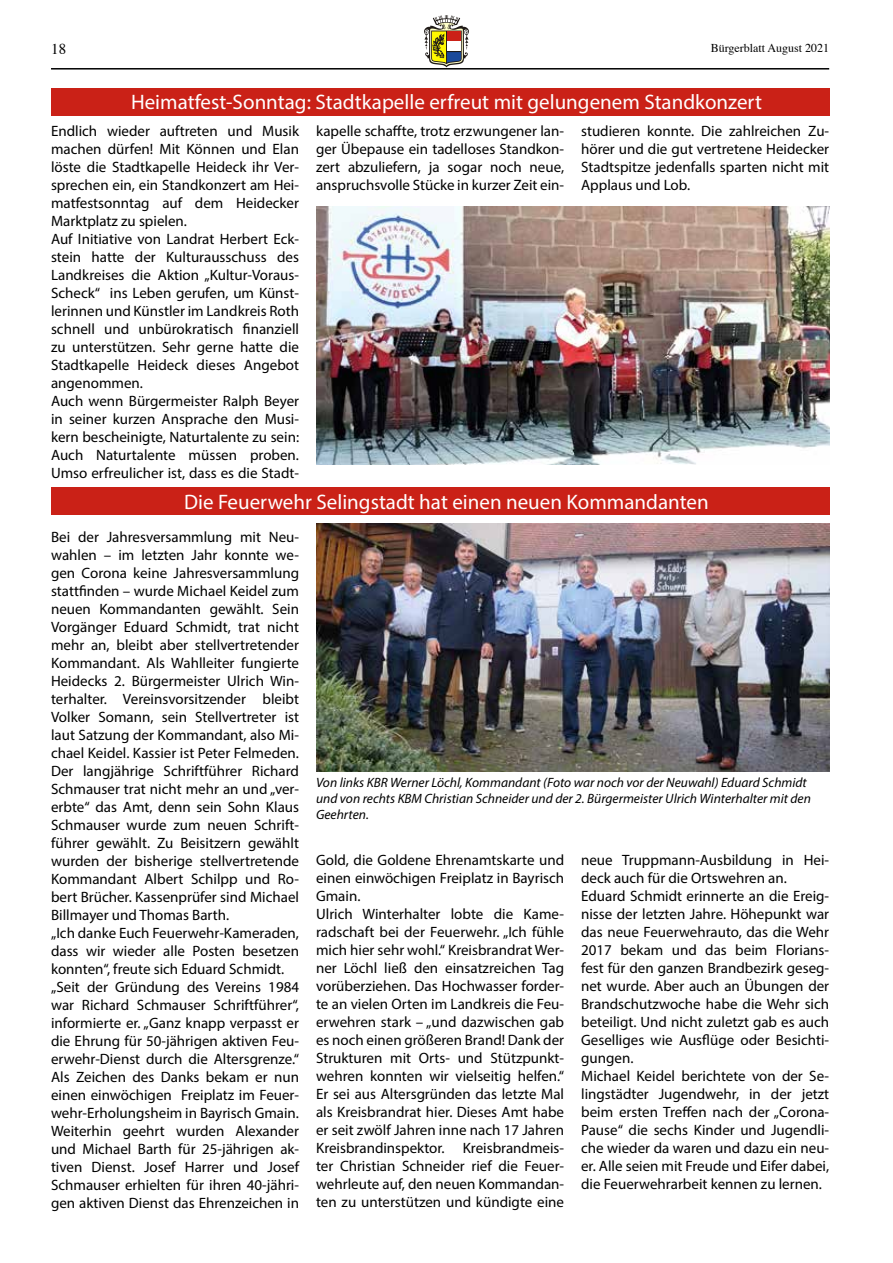
<style>
.page{position:relative;width:893px;height:1263px;background:#fff}
.page>*{position:absolute;margin:0;border:0;box-sizing:border-box;transform-origin:0 0}
.t1{font:21px "Myriad Pro";color:#fff}
.t2{font:15px/18px "Myriad Pro";color:#000}
.t3{font:15px "Times";color:#000}
.t4{font:italic 13.5px/16.2px "Myriad Pro";color:#000}
.t5{font:12px "Times";color:#000}
</style>
<div class="page">
<hr style="left:51px;top:68px;width:778px;height:2px;background:#000">
<svg style="left:424px;top:15px;width:45px;height:52px"></svg>
<img style="left:316px;top:207px;width:513px;height:257px">
<div style="left:51px;top:88px;width:778px;height:28px;background:#ca2117"></div>
<img style="left:316px;top:523px;width:513px;height:248px">
<div style="left:51px;top:487px;width:778px;height:28px;background:#ca2117"></div>
<p class="t3" style="left:51px;top:35px;width:17px">18</p>
<p class="t5" style="left:711px;top:36px;width:120px">Bürgerblatt August 2021</p>
<h1 class="t1" style="left:131px;top:89px;width:632px">Heimatfest-Sonntag: Stadtkapelle erfreut mit gelungenem Standkonzert</h1>
<p class="t2" style="left:316px;top:122px;width:250px;text-align:justify">kapelle schaffte, trotz erzwungener lan&shy;ger Übepause ein tadelloses Standkon&shy;zert abzuliefern, ja sogar noch neue, anspruchsvolle Stücke in kurzer Zeit ein-</p>
<p class="t2" style="left:581px;top:122px;width:250px;text-align:justify">studieren konnte. Die zahlreichen Zu&shy;hörer und die gut vertretene Heidecker Stadtspitze jedenfalls sparten nicht mit Applaus und Lob.</p>
<p class="t2" style="left:51px;top:122px;width:250px">Endlich wieder auftreten und Musik machen dürfen! Mit Können und Elan löste die Stadtkapelle Heideck ihr Ver&shy;sprechen ein, ein Standkonzert am Hei&shy;matfestsonntag auf dem Heidecker Marktplatz zu spielen.<br>Auf Initiative von Landrat Herbert Eck&shy;stein hatte der Kulturausschuss des Landkreises die Aktion „Kultur-Voraus-Scheck“ ins Leben gerufen, um Künst&shy;lerinnen und Künstler im Landkreis Roth schnell und unbürokratisch finanziell zu unterstützen. Sehr gerne hatte die Stadtkapelle Heideck dieses Angebot angenommen.<br>Auch wenn Bürgermeister Ralph Beyer in seiner kurzen Ansprache den Musi&shy;kern bescheinigte, Naturtalente zu sein:<br>Auch Naturtalente müssen proben.<br>Umso erfreulicher ist, dass es die Stadt-</p>
<h1 class="t1" style="left:184px;top:489px;width:526px">Die Feuerwehr Selingstadt hat einen neuen Kommandanten</h1>
<p class="t2" style="left:51px;top:527px;width:250px">Bei der Jahresversammlung mit Neu&shy;wahlen – im letzten Jahr konnte we&shy;gen Corona keine Jahresversammlung stattfinden – wurde Michael Keidel zum neuen Kommandanten gewählt. Sein Vorgänger Eduard Schmidt, trat nicht mehr an, bleibt aber stellvertretender Kommandant. Als Wahlleiter fungierte Heidecks 2. Bürgermeister Ulrich Win&shy;terhalter. Vereinsvorsitzender bleibt Volker Somann, sein Stellvertreter ist laut Satzung der Kommandant, also Mi&shy;chael Keidel. Kassier ist Peter Felmeden.<br>Der langjährige Schriftführer Richard Schmauser trat nicht mehr an und „ver&shy;erbte“ das Amt, denn sein Sohn Klaus Schmauser wurde zum neuen Schrift&shy;führer gewählt. Zu Beisitzern gewählt wurden der bisherige stellvertretende Kommandant Albert Schilpp und Ro&shy;bert Brücher. Kassenprüfer sind Michael Billmayer und Thomas Barth.<br>„Ich danke Euch Feuerwehr-Kameraden, dass wir wieder alle Posten besetzen konnten“, freute sich Eduard Schmidt. „Seit der Gründung des Vereins 1984 war Richard Schmauser Schriftführer“, informierte er. „Ganz knapp verpasst er die Ehrung für 50-jährigen aktiven Feu&shy;erwehr-Dienst durch die Altersgrenze.“ Als Zeichen des Danks bekam er nun einen einwöchigen Freiplatz im Feuer&shy;wehr-Erholungsheim in Bayrisch Gmain.<br>Weiterhin geehrt wurden Alexander und Michael Barth für 25-jährigen ak&shy;tiven Dienst. Josef Harrer und Josef Schmauser erhielten für ihren 40-jähri&shy;gen aktiven Dienst das Ehrenzeichen in</p>
<p class="t4" style="left:316px;top:774px;width:496px">Von links KBR Werner Löchl, Kommandant (Foto war noch vor der Neuwahl) Eduard Schmidt und von rechts KBM Christian Schneider und der 2. Bürgermeister Ulrich Winterhalter mit den<br>Geehrten.</p>
<p class="t2" style="left:316px;top:850px;width:250px">Gold, die Goldene Ehrenamtskarte und einen einwöchigen Freiplatz in Bayrisch Gmain.<br>Ulrich Winterhalter lobte die Kame&shy;radschaft bei der Feuerwehr. „Ich fühle mich hier sehr wohl.“ Kreisbrandrat Wer&shy;ner Löchl ließ den einsatzreichen Tag vorüberziehen. Das Hochwasser forder&shy;te an vielen Orten im Landkreis die Feu&shy;erwehren stark – „und dazwischen gab es noch einen größeren Brand! Dank der Strukturen mit Orts- und Stützpunkt&shy;wehren konnten wir vielseitig helfen.“ Er sei aus Altersgründen das letzte Mal als Kreisbrandrat hier. Dieses Amt habe er seit zwölf Jahren inne nach 17 Jahren Kreisbrandinspektor. Kreisbrandmeis&shy;ter Christian Schneider rief die Feuer&shy;wehrleute auf, den neuen Kommandan&shy;ten zu unterstützen und kündigte eine</p>
<p class="t2" style="left:581px;top:850px;width:250px">neue Truppmann-Ausbildung in Hei&shy;deck auch für die Ortswehren an.<br>Eduard Schmidt erinnerte an die Ereig&shy;nisse der letzten Jahre. Höhepunkt war das neue Feuerwehrauto, das die Wehr 2017 bekam und das beim Florians&shy;fest für den ganzen Brandbezirk geseg&shy;net wurde. Aber auch an Übungen der Brandschutzwoche habe die Wehr sich beteiligt. Und nicht zuletzt gab es auch Geselliges wie Ausflüge oder Besichti&shy;gungen.<br>Michael Keidel berichtete von der Se&shy;lingstädter Jugendwehr, in der jetzt beim ersten Treffen nach der „Corona-Pause“ die sechs Kinder und Jugendli&shy;che wieder da waren und dazu ein neu&shy;er. Alle seien mit Freude und Eifer dabei, die Feuerwehrarbeit kennen zu lernen.</p>
</div>
